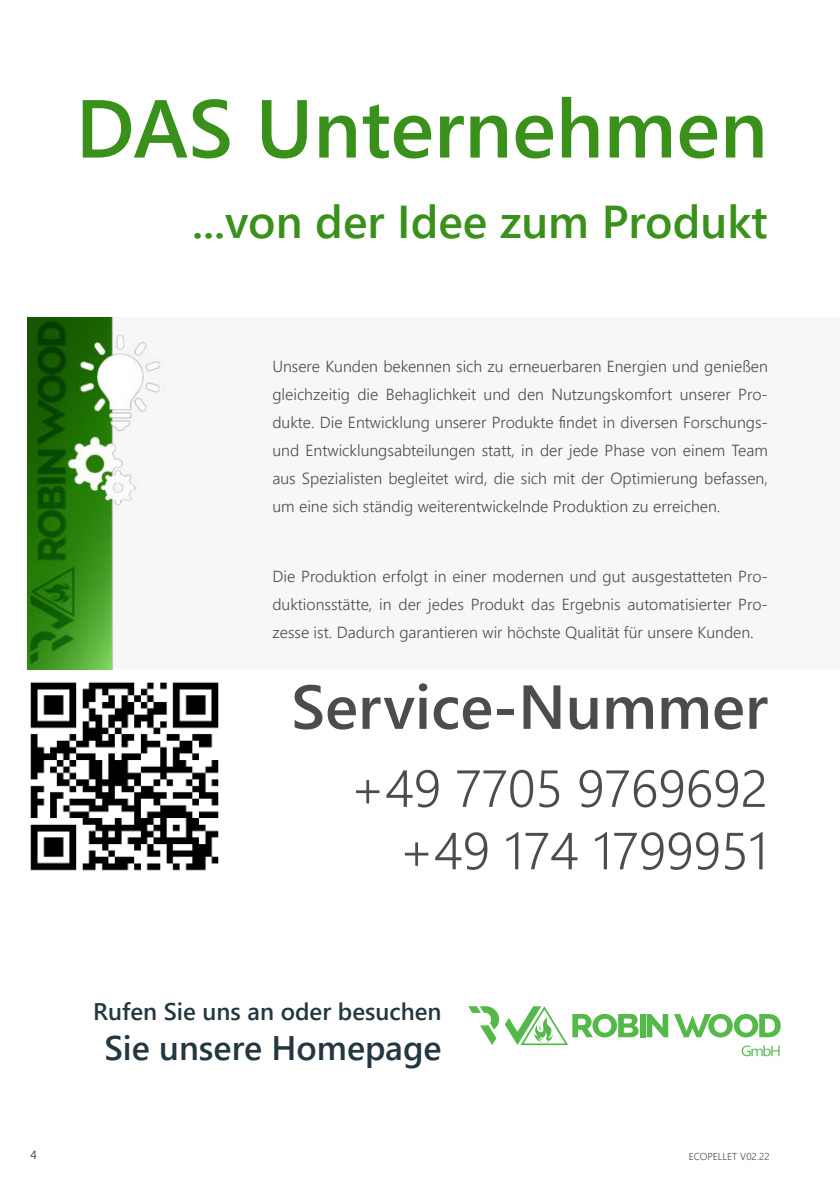
<style>
.page{position:relative;width:840px;height:1191px;background:#fff}
.page>*{position:absolute;margin:0;border:0;box-sizing:border-box;transform-origin:0 0}
.t1{font:600 82px "Segoe UI";color:#39911b}
.t2{font:600 62px "Segoe UI";color:#4b4c4d}
.t3{font:300 52px/62.4px "Segoe UI";color:#4b4c4d;text-align:right}
.t4{font:600 46px "Segoe UI";color:#39911b}
.t5{font:600 34px "Segoe UI";color:#233740}
.t6{font:600 24px "Segoe UI";color:#233740}
.t7{font:300 16px/28px "Segoe UI";color:#4b4c4d;text-align:justify}
.t8{font:12px "Segoe UI";color:#4b4c4d}
.t9{font:300 10px "Segoe UI";color:#4b4c4d}
</style>
<div class="page">
<div style="left:111px;top:318px;width:728px;height:351px;background:#f7f7f8"></div>
<img style="left:30px;top:682px;width:189px;height:189px">
<svg style="left:468px;top:1006px;width:170px;height:39px"></svg>
<div style="left:639px;top:1014px;width:6px;height:23px;background:#55b94a"></div>
<svg style="left:646px;top:1014px;width:134px;height:23px"></svg>
<svg style="left:741px;top:1045px;width:38px;height:11px"></svg>
<img style="left:27px;top:318px;width:134px;height:351px">
<h1 class="t1" style="left:76px;top:96px;width:693px">DAS Unternehmen</h1>
<h3 class="t4" style="left:192px;top:203px;width:577px">...von der Idee zum Produkt</h3>
<p class="t7" style="left:272px;top:354px;width:496px">Unsere Kunden bekennen sich zu erneuerbaren Energien und genießen gleichzeitig die Behaglichkeit und den Nutzungskomfort unserer Pro&shy;dukte. Die Entwicklung unserer Produkte findet in diversen Forschungs&shy;und Entwicklungsabteilungen statt, in der jede Phase von einem Team aus Spezialisten begleitet wird, die sich mit der Optimierung befassen, um eine sich ständig weiterentwickelnde Produktion zu erreichen.</p>
<p class="t7" style="left:272px;top:564px;width:496px">Die Produktion erfolgt in einer modernen und gut ausgestatteten Pro&shy;duktionsstätte, in der jedes Produkt das Ergebnis automatisierter Pro&shy;zesse ist. Dadurch garantieren wir höchste Qualität für unsere Kunden.</p>
<h2 class="t2" style="left:291px;top:682px;width:478px">Service-Nummer</h2>
<h3 class="t3" style="left:350px;top:762px;width:419px">+49 7705 9769692 +49 174 1799951</h3>
<h3 class="t6" style="left:93px;top:1001px;width:349px">Rufen Sie uns an oder besuchen</h3>
<h3 class="t5" style="left:104px;top:1034px;width:338px">Sie unsere Homepage</h3>
<p class="t8" style="left:31px;top:1149px;width:8px">4</p>
<p class="t9" style="left:688px;top:1152px;width:82px">ECOPELLET V02.22</p>
</div>
